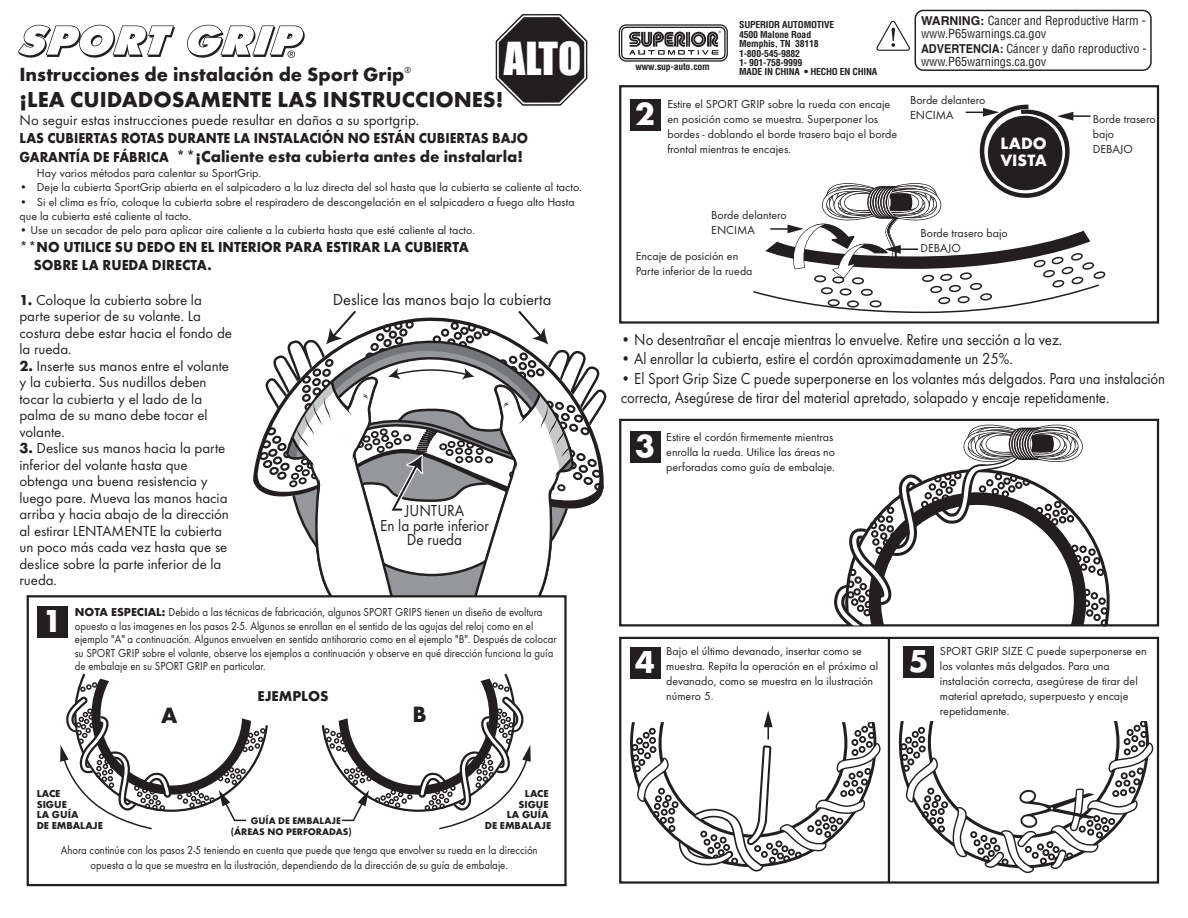
<style>
.page{position:relative;width:1188px;height:918px;background:#fff}
.page>*{position:absolute;margin:0;border:0;box-sizing:border-box;transform-origin:0 0}
.t1{font:41.85px "Impact";color:#fff}
.t2{font:700 33px "Futura T";color:#fff}
.t3{font:700 22.95px "Futura T";color:#231f20}
.t4{font:700 22.5px "Futura T";color:#231f20}
.t5{font:700 19.8px "Futura T";color:#231f20}
.t6{font:700 17.1px "Futura T";color:#fff}
.t7{font:16.5px/19.5px "Futura T";letter-spacing:-.005em;color:#231f20;scale:.9 1}
.t8{font:700 16.5px "Futura T";color:#231f20}
.t9{font:16.5px/14.9px "Futura T";letter-spacing:-.005em;color:#231f20;text-align:center;scale:.92 1}
.t10{font:16.5px "Futura T";letter-spacing:-.005em;color:#231f20}
.t11{font:15px/16.5px "Futura T";letter-spacing:-.005em;color:#231f20}
.t12{font:700 15px/18px "Futura T";color:#231f20;scale:.95 1}
.t13{font:700 15px "Futura T";color:#231f20;scale:.92 1}
.t14{font:700 14.85px "Futura T";color:#231f20}
.t15{font:condensed 12.3px/13px "Helvetica";color:#231f20}
.t16{font:12px/15px "Futura T";color:#231f20}
.t17{font:12px/13.5px "Futura T";color:#231f20;scale:.9 1}
.t18{font:700 10.5px/10.5px "Futura T";color:#231f20}
.t19{font:700 9.9px "Futura T";color:#231f20}
.t20{font:700 condensed 9.3px/9.3px "Helvetica";letter-spacing:-.02em;color:#231f20;scale:1.04 1}
.t21{font:3.15px "Fortis S Si";color:#231f20}
.s1{font-size:15px}
.s2{font-weight:700}
.s3{font-weight:700;font-stretch:normal}
</style>
<div class="page">
<svg style="left:253px;top:433px;width:12px;height:61px"></svg>
<div style="left:37px;top:606px;width:31px;height:32px;background:#231f20"></div>
<svg style="left:60px;top:673px;width:208px;height:157px"></svg>
<svg style="left:321px;top:673px;width:210px;height:157px"></svg>
<div style="left:27px;top:595px;width:540px;height:291px;border:2px solid #231f20"></div>
<div style="left:630px;top:99px;width:30px;height:31px;background:#231f20"></div>
<svg style="left:753px;top:105px;width:353px;height:209px"></svg>
<div style="left:988px;top:116px;width:74px;height:74px;background:#231f20;border-radius:50%"></div>
<div style="left:619px;top:85px;width:540px;height:239px;border:2px solid #231f20"></div>
<div style="left:630px;top:432px;width:30px;height:31px;background:#231f20"></div>
<div style="left:619px;top:419px;width:540px;height:208px;border:2px solid #231f20"></div>
<svg style="left:832px;top:420px;width:278px;height:206px"></svg>
<div style="left:619px;top:637px;width:540px;height:247px;border:2px solid #231f20"></div>
<hr style="left:888px;top:638px;width:2px;height:245px;background:#231f20">
<svg style="left:626px;top:636px;width:257px;height:248px"></svg>
<div style="left:904px;top:646px;width:30px;height:31px;background:#231f20"></div>
<svg style="left:898px;top:721px;width:256px;height:153px"></svg>
<svg style="left:17px;top:24px;width:158px;height:34px"></svg>
<svg style="left:187px;top:24px;width:118px;height:34px"></svg>
<svg style="left:265px;top:310px;width:342px;height:343px"></svg>
<svg style="left:496px;top:14px;width:91px;height:92px"></svg>
<svg style="left:629px;top:32px;width:90px;height:23px"></svg>
<div style="left:619px;top:24px;width:109px;height:38px;border:4px solid #231f20;border-radius:6px"></div>
<div style="left:620px;top:26px;width:106px;height:34px;border:1px solid #fff;border-radius:6px"></div>
<svg style="left:876px;top:20px;width:34px;height:31px"></svg>
<div style="left:915px;top:10px;width:237px;height:61px;border:1px solid #231f20;border-radius:8px"></div>
<h3 class="t5" style="left:19px;top:62px;width:393px">Instrucciones de instalación de Sport Grip<sup>®</sup></h3>
<h1 class="t1" style="left:504px;top:26px;width:79px">ALTO</h1>
<h3 class="t4" style="left:19px;top:86px;width:485px">¡LEA CUIDADOSAMENTE LAS INSTRUCCIONES!</h3>
<p class="t11" style="left:19px;top:111px;width:401px">No seguir estas instrucciones puede resultar en daños a su sportgrip.</p>
<p class="t13" style="left:19px;top:129px;width:554px">LAS CUBIERTAS ROTAS DURANTE LA INSTALACIÓN NO ESTÁN CUBIERTAS BAJO</p>
<h3 class="t8" style="left:19px;top:147px;width:505px"><span class="s1">GARANTÍA DE FÁBRICA</span> **¡Caliente esta cubierta antes de instalarla!</h3>
<p class="t16" style="left:37px;top:165px;width:226px">Hay varios métodos para calentar su SportGrip.</p>
<p class="t16" style="left:19px;top:180px;width:564px">• Deje la cubierta SportGrip abierta en el salpicadero a la luz directa del sol hasta que la cubierta se caliente al tacto.</p>
<p class="t16" style="left:19px;top:194px;width:557px;line-height:14.4px">• Si el clima es frío, coloque la cubierta sobre el respiradero de descongelación en el salpicadero a fuego alto Hasta que la cubierta esté caliente al tacto.</p>
<p class="t16" style="left:19px;top:223px;width:457px">• Use un secador de pelo para aplicar aire caliente a la cubierta hasta que esté caliente al tacto.</p>
<p class="t12" style="left:34px;top:238px;width:460px;text-indent:-14px">**NO UTILICE SU DEDO EN EL INTERIOR PARA ESTIRAR LA CUBIERTA<br>SOBRE LA RUEDA DIRECTA.</p>
<p class="t11" style="left:19px;top:291px;width:214px"><span class="s2">1.</span> Coloque la cubierta sobre la parte superior de su volante. La costura debe estar hacia el fondo de la rueda.</p>
<p class="t11" style="left:19px;top:357px;width:211px"><span class="s2">2.</span> Inserte sus manos entre el volante y la cubierta. Sus nudillos deben tocar la cubierta y el lado de la palma de su mano debe tocar el volante.</p>
<p class="t11" style="left:19px;top:440px;width:211px"><span class="s2">3.</span> Deslice sus manos hacia la parte inferior del volante hasta que obtenga una buena resistencia y luego pare. Mueva las manos hacia arriba y hacia abajo de la dirección al estirar LENTAMENTE la cubierta un poco más cada vez hasta que se deslice sobre la parte inferior de la rueda.</p>
<h3 class="t10" style="left:333px;top:290px;width:220px">Deslice las manos bajo la cubierta</h3>
<h3 class="t9" style="left:380px;top:503px;width:120px">JUNTURA<br>En la parte inferior<br>De rueda</h3>
<h2 class="t2" style="left:43px;top:601px;width:21px">1</h2>
<p class="t17" style="left:75px;top:605px;width:537px"><span class="s2">NOTA ESPECIAL:</span> Debido a las técnicas de fabricación, algunos SPORT GRIPS tienen un diseño de evoltura opuesto a las imagenes en los pasos 2-5. Algunos se enrollan en el sentido de las agujas del reloj como en el ejemplo "A" a continuación. Algunos envuelven en sentido antihorario como en el ejemplo "B". Después de colocar su SPORT GRIP sobre el volante, observe los ejemplos a continuación y observe en qué dirección funciona la guía de embalaje en su SPORT GRIP en particular.</p>
<p class="t14" style="left:258px;top:687px;width:73px">EJEMPLOS</p>
<h3 class="t3" style="left:161px;top:702px;width:18px">A</h3>
<h3 class="t3" style="left:413px;top:701px;width:16px">B</h3>
<p class="t18" style="left:37px;top:789px;width:68px">LACE<br>SIGUE<br>LA GUÍA<br>DE EMBALAJE</p>
<p class="t19" style="left:251px;top:815px;width:92px">GUÍA DE EMBALAJE</p>
<p class="t19" style="left:231px;top:826px;width:123px">(ÁREAS NO PERFORADAS)</p>
<p class="t18" style="left:485px;top:789px;width:68px;text-align:right">LACE<br>SIGUE<br>LA GUÍA<br>DE EMBALAJE</p>
<p class="t17" style="left:61px;top:842px;width:531px;line-height:15px;text-align:center">Ahora continúe con los pasos 2-5 teniendo en cuenta que puede que tenga que envolver su rueda en la dirección opuesta a la que se muestra en la ilustración, dependiendo de la dirección de su guía de embalaje.</p>
<p class="t20" style="left:635px;top:62px;width:73px">www.sup-auto.com</p>
<p class="t21" style="left:718px;top:31px;width:4px">®</p>
<p class="t20" style="left:739px;top:20px;width:134px">SUPERIOR AUTOMOTIVE<br>4500 Malone Road<br>Memphis, TN 38118<br>1-800-545-9882<br>1- 901-758-9999<br>MADE IN CHINA • HECHO EN CHINA</p>
<p class="t15" style="left:921px;top:14px;width:226px"><span class="s3">WARNING:</span> Cancer and Reproductive Harm - www.P65warnings.ca.gov</p>
<p class="t15" style="left:921px;top:42px;width:227px"><span class="s3">ADVERTENCIA:</span> Cáncer y daño reproductivo - www.P65warnings.ca.gov</p>
<h2 class="t2" style="left:635px;top:94px;width:21px">2</h2>
<p class="t16" style="left:910px;top:93px;width:77px">Borde delantero<br>ENCIMA</p>
<p class="t16" style="left:667px;top:97px;width:231px">Estire el SPORT GRIP sobre la rueda con encaje en posición como se muestra. Superponer los bordes - doblando el borde trasero bajo el borde frontal mientras te encajes.</p>
<p class="t16" style="left:1093px;top:111px;width:64px">Borde trasero bajo</p>
<h3 class="t6" style="left:1000px;top:133px;width:48px">LADO</h3>
<p class="t16" style="left:1093px;top:141px;width:42px">DEBAJO</p>
<h3 class="t6" style="left:1000px;top:150px;width:48px">VISTA</h3>
<p class="t16" style="left:711px;top:207px;width:77px">Borde delantero<br>ENCIMA</p>
<p class="t16" style="left:636px;top:249px;width:118px">Encaje de posición en<br>Parte inferior de la rueda</p>
<p class="t16" style="left:921px;top:226px;width:89px">Borde trasero bajo<br>DEBAJO</p>
<h3 class="t7" style="left:621px;top:329px;width:492px">• No desentrañar el encaje mientras lo envuelve. Retire una sección a la vez.</h3>
<h3 class="t7" style="left:621px;top:349px;width:437px">• Al enrollar la cubierta, estire el cordón aproximadamente un 25%.</h3>
<h3 class="t7" style="left:621px;top:368px;width:606px">• El Sport Grip Size C puede superponerse en los volantes más delgados. Para una instalación correcta, Asegúrese de tirar del material apretado, solapado y encaje repetidamente.</h3>
<h2 class="t2" style="left:635px;top:427px;width:21px">3</h2>
<p class="t16" style="left:666px;top:429px;width:170px">Estire el cordón firmemente mientras enrolla la rueda. Utilice las áreas no perforadas como guía de embalaje.</p>
<p class="t16" style="left:666px;top:644px;width:214px">Bajo el último devanado, insertar como se muestra. Repita la operación en el próximo al devanado, como se muestra en la ilustración número 5.</p>
<h2 class="t2" style="left:635px;top:643px;width:21px">4</h2>
<p class="t16" style="left:940px;top:644px;width:208px">SPORT GRIP SIZE C puede superponerse en los volantes más delgados. Para una instalación correcta, asegúrese de tirar del material apretado, superpuesto y encaje repetidamente.</p>
<h2 class="t2" style="left:909px;top:641px;width:21px">5</h2>
</div>
